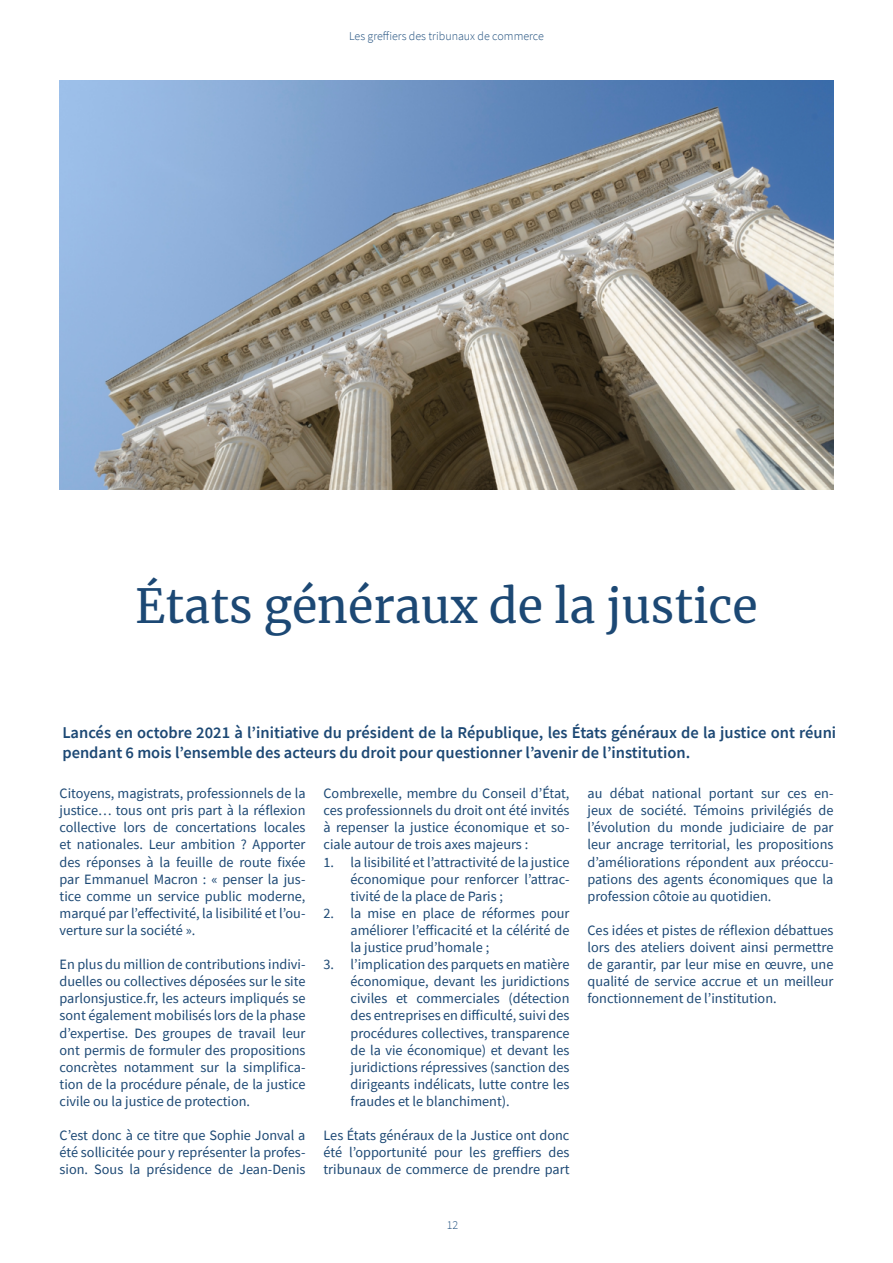
<style>
.page{position:relative;width:893px;height:1263px;background:#fff}
.page>*{position:absolute;margin:0;border:0;box-sizing:border-box;transform-origin:0 0}
.t1{font:46.5px "Merriweather";color:#1c4874}
.t2{font:600 16.5px/19.8px "Source Sans Pro";color:#1c4874}
.t3{font:14.25px/17.1px "Source Sans Pro";color:#1c4874;text-align:justify}
.t4{font:300 12px "Source Sans Pro";color:#1e4e7d}
</style>
<div class="page">
<img style="left:60px;top:81px;width:773px;height:408px">
<p class="t4" style="left:349px;top:28px;width:196px">Les greffiers des tribunaux de commerce</p>
<h1 class="t1" style="left:135px;top:574px;width:624px">États généraux de la justice</h1>
<p class="t2" style="left:62px;top:722px;width:775px">Lancés en octobre 2021 à l’initiative du président de la République, les États généraux de la justice ont réuni pendant 6 mois l’ensemble des acteurs du droit pour questionner l’avenir de l’institution.</p>
<p class="t3" style="left:60px;top:785px;width:247px">Citoyens, magistrats, professionnels de la justice… tous ont pris part à la réflexion collective lors de concertations locales et nationales. Leur ambition ? Apporter des réponses à la feuille de route fixée par Emmanuel Macron : « penser la jus&shy;tice comme un service public moderne, marqué par l’effectivité, la lisibilité et l’ou&shy;verture sur la société ».</p>
<p class="t3" style="left:60px;top:956px;width:247px">En plus du million de contributions indivi&shy;duelles ou collectives déposées sur le site parlonsjustice.fr, les acteurs impliqués se sont également mobilisés lors de la phase d’expertise. Des groupes de travail leur ont permis de formuler des propositions concrètes notamment sur la simplifica&shy;tion de la procédure pénale, de la justice civile ou la justice de protection.</p>
<p class="t3" style="left:60px;top:1127px;width:247px">C’est donc à ce titre que Sophie Jonval a été sollicitée pour y représenter la profes&shy;sion. Sous la présidence de Jean-Denis</p>
<p class="t3" style="left:323px;top:785px;width:247px">Combrexelle, membre du Conseil d’État, ces professionnels du droit ont été invités à repenser la justice économique et so&shy;ciale autour de trois axes majeurs :</p>
<p class="t3" style="left:350px;top:853px;width:220px;text-indent:-27px">1. la lisibilité et l’attractivité de la justice économique pour renforcer l’attrac&shy;tivité de la place de Paris ;</p>
<p class="t3" style="left:350px;top:904px;width:220px;text-indent:-27px">2. la mise en place de réformes pour améliorer l’efficacité et la célérité de la justice prud’homale ;</p>
<p class="t3" style="left:350px;top:956px;width:220px;text-indent:-27px">3. l’implication des parquets en matière économique, devant les juridictions civiles et commerciales (détection des entreprises en difficulté, suivi des procédures collectives, transparence de la vie économique) et devant les juridictions répressives (sanction des dirigeants indélicats, lutte contre les fraudes et le blanchiment).</p>
<p class="t3" style="left:323px;top:1127px;width:247px">Les États généraux de la Justice ont donc été l’opportunité pour les greffiers des tribunaux de commerce de prendre part</p>
<p class="t3" style="left:587px;top:785px;width:247px">au débat national portant sur ces en&shy;jeux de société. Témoins privilégiés de l’évolution du monde judiciaire de par leur ancrage territorial, les propositions d’améliorations répondent aux préoccu&shy;pations des agents économiques que la profession côtoie au quotidien.</p>
<p class="t3" style="left:587px;top:921px;width:247px">Ces idées et pistes de réflexion débattues lors des ateliers doivent ainsi permettre de garantir, par leur mise en œuvre, une qualité de service accrue et un meilleur fonctionnement de l’institution.</p>
<p class="t4" style="left:447px;top:1218px;width:13px">12</p>
</div>
